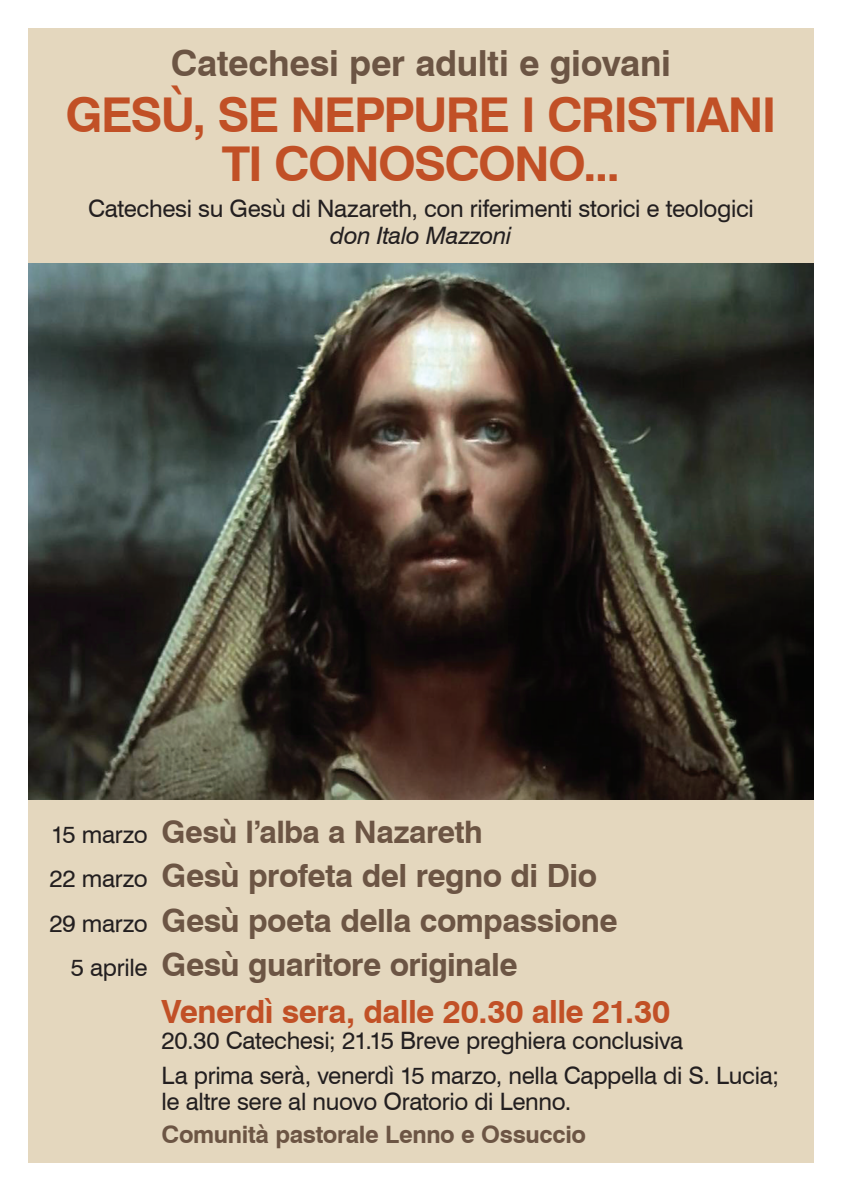
<style>
.page{position:relative;width:842px;height:1191px;background:#fff}
.page>*{position:absolute;margin:0;border:0;box-sizing:border-box;transform-origin:0 0}
.t1{font:700 48px/48.3px "Swiss 721 BT";letter-spacing:-.035em;color:#c15026;text-align:center}
.t2{font:700 36px "Swiss 721 BT";letter-spacing:-.01em;color:#6c5544}
.t3{font:700 32px "Swiss 721 BT";letter-spacing:-.02em;color:#6c5544}
.t4{font:700 32px "Swiss 721 BT";letter-spacing:-.02em;color:#c15026}
.t5{font:700 31px "Swiss 721 BT";letter-spacing:-.015em;color:#6c5544}
.t6{font:24px/34.7px "Swiss 721 BT";letter-spacing:-.015em;color:#231f20}
.t7{font:700 24px "Swiss 721 BT";letter-spacing:-.015em;color:#6c5544}
.t8{font:italic 24px "Swiss 721 BT";letter-spacing:-.015em;color:#231f20}
.s1{font-weight:400;font-size:24px;color:#231f20}
</style>
<div class="page">
<div style="left:28px;top:28px;width:786px;height:236px;background:#e4d7be"></div>
<img style="left:28px;top:264px;width:786px;height:535px">
<div style="left:28px;top:799px;width:786px;height:363px;background:#e4d7be"></div>
<h2 class="t2" style="left:171px;top:41px;width:502px">Catechesi per adulti e giovani</h2>
<h1 class="t1" style="left:66px;top:91px;width:712px">Gesù, se neppure i cristiani ti conoscono...</h1>
<p class="t6" style="left:88px;top:190px;width:667px">Catechesi su Gesù di Nazareth, con riferimenti storici e teologici</p>
<p class="t8" style="left:330px;top:221px;width:183px">don Italo Mazzoni</p>
<p class="t5" style="left:51px;top:813px;width:433px"><span class="s1">15 marzo</span> Gesù l’alba a Nazareth</p>
<h3 class="t3" style="left:50px;top:856px;width:549px"><span class="s1">22 marzo</span> Gesù profeta del regno di Dio</h3>
<h3 class="t3" style="left:49px;top:900px;width:570px"><span class="s1">29 marzo</span> Gesù poeta della compassione</h3>
<h3 class="t3" style="left:71px;top:945px;width:448px"><span class="s1">5 aprile</span> Gesù guaritore originale</h3>
<h3 class="t4" style="left:162px;top:992px;width:510px">Venerdì sera, dalle 20.30 alle 21.30</h3>
<p class="t6" style="left:162px;top:1023px;width:619px">20.30 Catechesi; 21.15 Breve preghiera conclusiva<br>La prima serà, venerdì 15 marzo, nella Cappella di S. Lucia;</p>
<p class="t6" style="left:162px;top:1084px;width:411px">le altre sere al nuovo Oratorio di Lenno.</p>
<p class="t7" style="left:162px;top:1119px;width:426px">Comunità pastorale Lenno e Ossuccio</p>
</div>
